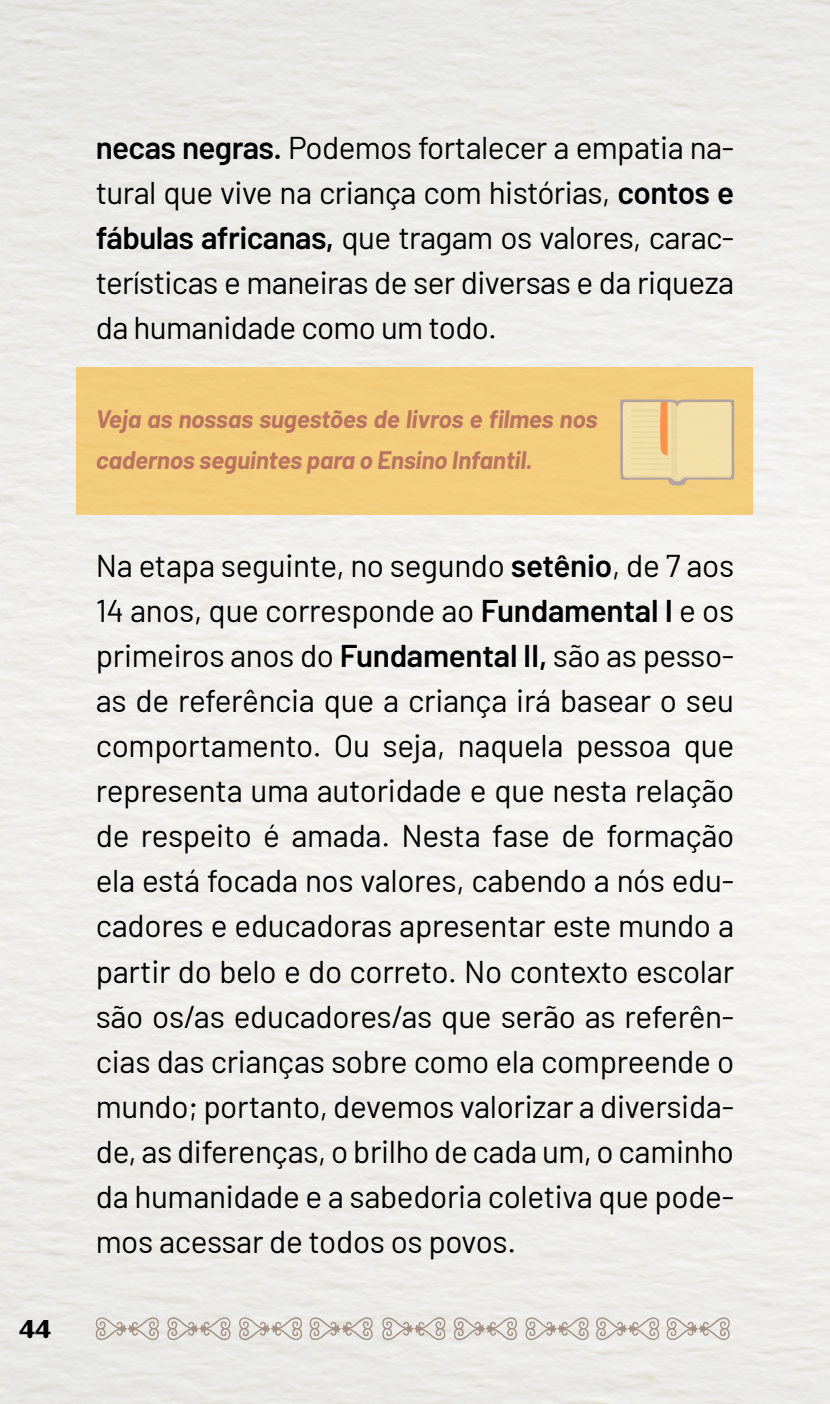
<style>
.page{position:relative;width:830px;height:1404px;background:#fff}
.page>*{position:absolute;margin:0;border:0;box-sizing:border-box;transform-origin:0 0}
.t1{font:31.5px/45px "Barlow";letter-spacing:-.02em;color:#000;text-align:justify}
.t2{font:italic 700 24.75px/40.5px "Barlow";letter-spacing:-.01em;color:#ba7361}
.t3{font:22.5px "Gilgongo";color:#000}
.s1{font-weight:600}
</style>
<div class="page">
<svg style="left:96px;top:1317px;width:63px;height:22px"></svg>
<svg style="left:382px;top:1317px;width:63px;height:22px"></svg>
<svg style="left:167px;top:1317px;width:63px;height:22px"></svg>
<svg style="left:453px;top:1317px;width:64px;height:22px"></svg>
<svg style="left:239px;top:1317px;width:63px;height:22px"></svg>
<svg style="left:525px;top:1317px;width:63px;height:22px"></svg>
<svg style="left:309px;top:1317px;width:63px;height:22px"></svg>
<svg style="left:595px;top:1317px;width:64px;height:22px"></svg>
<svg style="left:666px;top:1317px;width:63px;height:22px"></svg>
<div style="left:77px;top:367px;width:676px;height:147px;background:#f3cd7e"></div>
<svg style="left:620px;top:399px;width:113px;height:86px;background:#ecd4a1"></svg>
<p class="t3" style="left:19px;top:1313px;width:33px">44</p>
<p class="t1" style="left:96px;top:123px;width:639px"><span class="s1">necas negras.</span> Podemos fortalecer a empatia na&shy;tural que vive na criança com histórias, <span class="s1">contos e fábulas africanas,</span> que tragam os valores, carac&shy;terísticas e maneiras de ser diversas e da riqueza da humanidade como um todo.</p>
<p class="t2" style="left:96px;top:397px;width:503px">Veja as nossas sugestões de livros e filmes nos cadernos seguintes para o Ensino Infantil.</p>
<p class="t1" style="left:96px;top:541px;width:639px">Na etapa seguinte, no segundo <span class="s1">setênio</span>, de 7 aos 14 anos, que corresponde ao <span class="s1">Fundamental I</span> e os primeiros anos do <span class="s1">Fundamental II,</span> são as pesso&shy;as de referência que a criança irá basear o seu comportamento. Ou seja, naquela pessoa que representa uma autoridade e que nesta relação de respeito é amada. Nesta fase de formação ela está focada nos valores, cabendo a nós edu&shy;cadores e educadoras apresentar este mundo a partir do belo e do correto. No contexto escolar são os/as educadores/as que serão as referên&shy;cias das crianças sobre como ela compreende o mundo; portanto, devemos valorizar a diversida&shy;de, as diferenças, o brilho de cada um, o caminho da humanidade e a sabedoria coletiva que pode&shy;mos acessar de todos os povos.</p>
</div>
